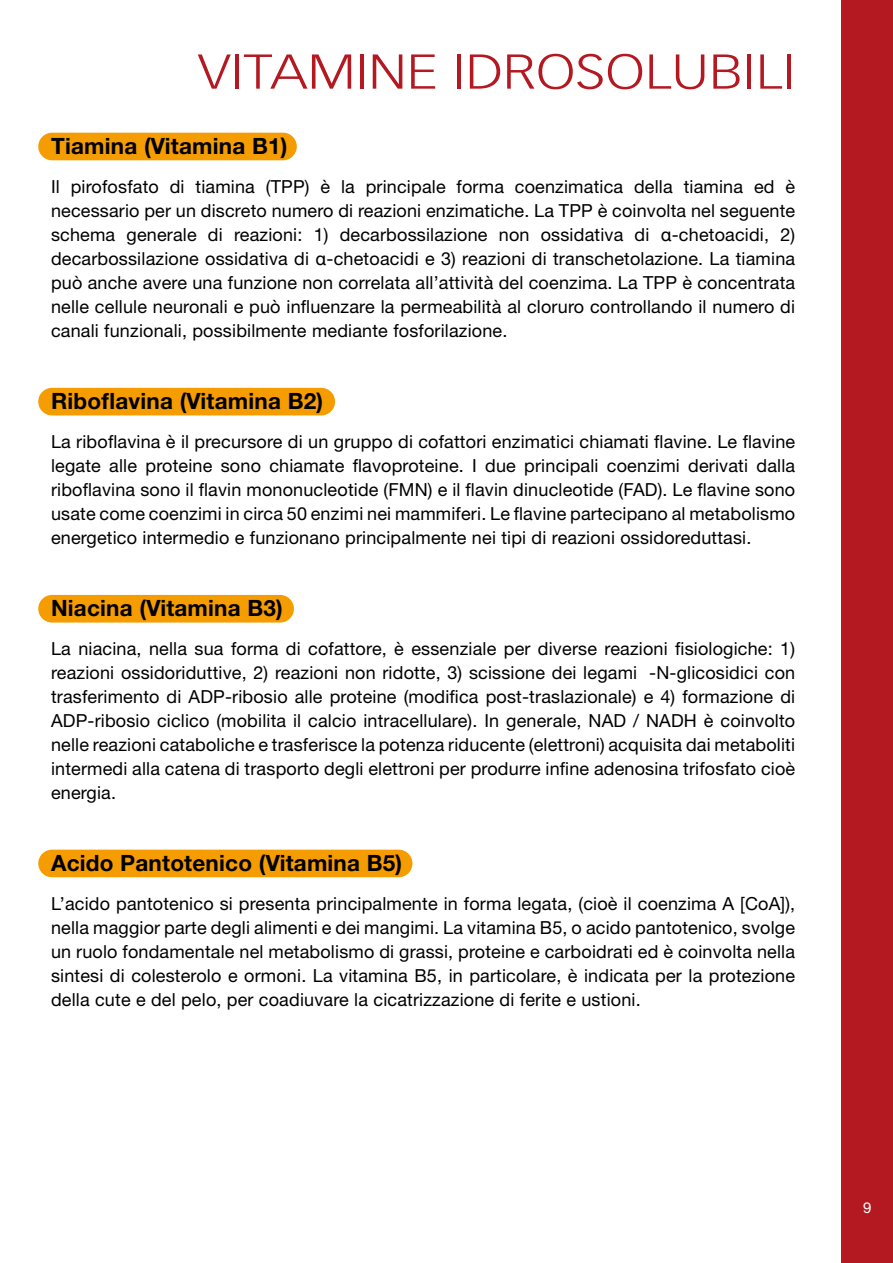
<style>
.page{position:relative;width:893px;height:1263px;background:#fff}
.page>*{position:absolute;margin:0;border:0;box-sizing:border-box;transform-origin:0 0}
.t1{font:300 48px "Vectora LTW04 45";color:#b41922;scale:1.2 1}
.t2{font:700 22.5px "Helvetica Neue";letter-spacing:.01em;color:#000}
.t3{font:18px/24px "Helvetica Neue";letter-spacing:.01em;color:#000;text-align:justify}
.t4{font:15px "Helvetica Neue";color:#fff}
.s1{font-family:"Helvetica"}
</style>
<div class="page">
<div style="left:38px;top:133px;width:259px;height:27px;background:#f59c00;border-radius:14px"></div>
<div style="left:38px;top:388px;width:297px;height:27px;background:#f59c00;border-radius:14px"></div>
<div style="left:38px;top:595px;width:256px;height:27px;background:#f59c00;border-radius:14px"></div>
<div style="left:38px;top:850px;width:374px;height:27px;background:#f59c00;border-radius:14px"></div>
<div style="left:842px;top:0;width:51px;height:1263px;background:#b41922"></div>
<h1 class="t1" style="left:198px;top:43px;width:499px">VITAMINE IDROSOLUBILI</h1>
<p class="t2" style="left:51px;top:132px;width:238px">Tiamina (Vitamina B1)</p>
<p class="t3" style="left:51px;top:174px;width:746px">Il pirofosfato di tiamina (TPP) è la principale forma coenzimatica della tiamina ed è necessario per un discreto numero di reazioni enzimatiche. La TPP è coinvolta nel seguente schema generale di reazioni: 1) decarbossilazione non ossidativa di <span class="s1">α</span>-chetoacidi, 2) decarbossilazione ossidativa di <span class="s1">α</span>-chetoacidi e 3) reazioni di transchetolazione. La tiamina può anche avere una funzione non correlata all’attività del coenzima. La TPP è concentrata nelle cellule neuronali e può influenzare la permeabilità al cloruro controllando il numero di canali funzionali, possibilmente mediante fosforilazione.</p>
<p class="t2" style="left:51px;top:387px;width:274px">Riboflavina (Vitamina B2)</p>
<p class="t3" style="left:51px;top:429px;width:746px">La riboflavina è il precursore di un gruppo di cofattori enzimatici chiamati flavine. Le flavine legate alle proteine sono chiamate flavoproteine. I due principali coenzimi derivati dalla riboflavina sono il flavin mononucleotide (FMN) e il flavin dinucleotide (FAD). Le flavine sono usate come coenzimi in circa 50 enzimi nei mammiferi. Le flavine partecipano al metabolismo energetico intermedio e funzionano principalmente nei tipi di reazioni ossidoreduttasi.</p>
<p class="t2" style="left:51px;top:594px;width:233px">Niacina (Vitamina B3)</p>
<p class="t3" style="left:51px;top:636px;width:746px">La niacina, nella sua forma di cofattore, è essenziale per diverse reazioni fisiologiche: 1) reazioni ossidoriduttive, 2) reazioni non ridotte, 3) scissione dei legami β-N-glicosidici con trasferimento di ADP-ribosio alle proteine (modifica post-traslazionale) e 4) formazione di ADP-ribosio ciclico (mobilita il calcio intracellulare). In generale, NAD / NADH è coinvolto nelle reazioni cataboliche e trasferisce la potenza riducente (elettroni) acquisita dai metaboliti intermedi alla catena di trasporto degli elettroni per produrre infine adenosina trifosfato cioè energia.</p>
<p class="t2" style="left:51px;top:849px;width:353px">Acido Pantotenico (Vitamina B5)</p>
<p class="t3" style="left:51px;top:891px;width:746px">L’acido pantotenico si presenta principalmente in forma legata, (cioè il coenzima A [CoA]), nella maggior parte degli alimenti e dei mangimi. La vitamina B5, o acido pantotenico, svolge un ruolo fondamentale nel metabolismo di grassi, proteine e carboidrati ed è coinvolta nella sintesi di colesterolo e ormoni. La vitamina B5, in particolare, è indicata per la protezione della cute e del pelo, per coadiuvare la cicatrizzazione di ferite e ustioni.</p>
<p class="t4" style="left:863px;top:1198px;width:10px">9</p>
</div>
